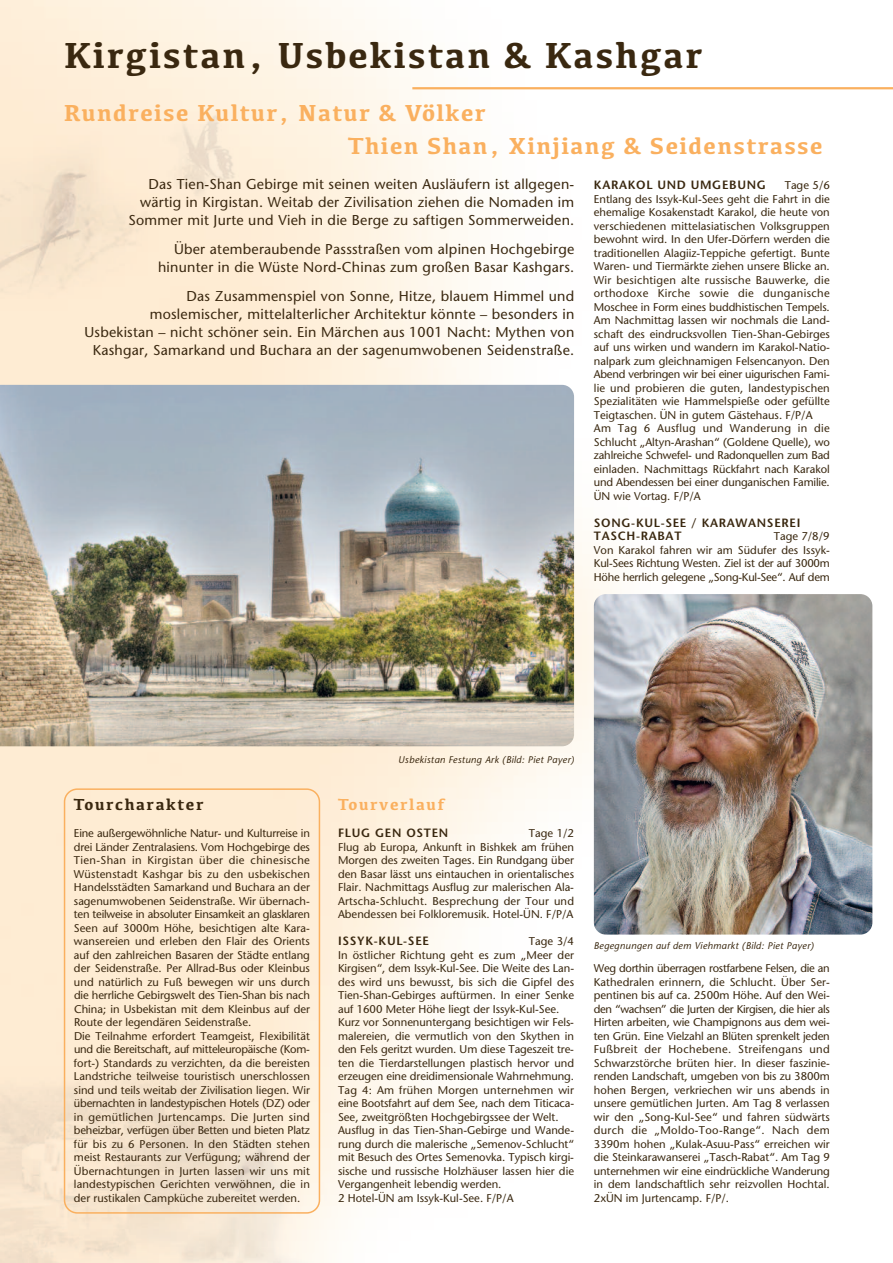
<style>
.page{position:relative;width:893px;height:1263px;background:#fff}
.page>*{position:absolute;margin:0;border:0;box-sizing:border-box;transform-origin:0 0}
.t1{font:700 37.5px "Kefa";letter-spacing:.05em;color:#3a2810}
.t2{font:700 24px/33px "Kefa";letter-spacing:.055em;color:#fab05f}
.t3{font:700 16.5px "Kefa";letter-spacing:.095em;color:#3a2810}
.t4{font:700 16.5px "Kefa";letter-spacing:.095em;color:#fab05f}
.t5{font:14.25px/18px "Stone Sans";letter-spacing:.015em;color:#3a2810;text-align:right}
.t6{font:600 12px/13.5px "Stone Sans";letter-spacing:.055em;color:#3a2810}
.t7{font:11.25px/13.5px "Stone Sans";color:#3a2810;text-align:justify}
.t8{font:italic 9.75px "Stone Sans";letter-spacing:.03em;color:#3a2810}
</style>
<div class="page">
<img style="left:0;top:0;width:748px;height:1263px">
<img style="left:594px;top:594px;width:278px;height:340px;border-radius:12px">
<hr style="left:412px;top:87px;width:481px;height:2px;background:#fab05f">
<svg style="left:64px;top:788px;width:256px;height:426px;background:#fae8d0"></svg>
<img style="left:0;top:385px;width:574px;height:361px">
<h1 class="t1" style="left:64px;top:33px;width:640px">Kirgistan, Usbekistan &amp; Kashgar</h1>
<h2 class="t2" style="left:348px;top:97px;width:476px;text-indent:-285px">Rundreise Kultur, Natur &amp; Völker<br>Thien Shan, Xinjiang &amp; Seidenstrasse</h2>
<p class="t5" style="left:128px;top:177px;width:447px">Das Tien-Shan Gebirge mit seinen weiten Ausläufern ist allgegen&shy;wärtig in Kirgistan. Weitab der Zivilisation ziehen die Nomaden im<br>Sommer mit Jurte und Vieh in die Berge zu saftigen Sommerweiden.</p>
<p class="t5" style="left:158px;top:241px;width:418px">Über atemberaubende Passstraßen vom alpinen Hochgebirge hinunter in die Wüste Nord-Chinas zum großen Basar Kashgars.</p>
<p class="t5" style="left:85px;top:288px;width:491px">Das Zusammenspiel von Sonne, Hitze, blauem Himmel und<br>moslemischer, mittelalterlicher Architektur könnte – besonders in Usbekistan – nicht schöner sein. Ein Märchen aus 1001 Nacht: Mythen von Kashgar, Samarkand und Buchara an der sagenumwobenen Seidenstraße.</p>
<p class="t6" style="left:594px;top:179px;width:174px">KARAKOL UND UMGEBUNG</p>
<p class="t7" style="left:594px;top:180px;width:237px;text-align:left;text-indent:191px">Tage 5/6<br>Entlang des Issyk-Kul-Sees geht die Fahrt in die ehemalige Kosakenstadt Karakol, die heute von verschiedenen mittelasiatischen Volksgruppen bewohnt wird. In den Ufer-Dörfern werden die traditionellen Alagiiz-Teppiche gefertigt. Bunte Waren- und Tiermärkte ziehen unsere Blicke an.<br>Wir besichtigen alte russische Bauwerke, die orthodoxe Kirche sowie die dunganische Moschee in Form eines buddhistischen Tempels.<br>Am Nachmittag lassen wir nochmals die Land&shy;schaft des eindrucksvollen Tien-Shan-Gebirges auf uns wirken und wandern im Karakol-Natio&shy;nalpark zum gleichnamigen Felsencanyon. Den Abend verbringen wir bei einer uigurischen Fami&shy;lie und probieren die guten, landestypischen Spezialitäten wie Hammelspieße oder gefüllte Teigtaschen. ÜN in gutem Gästehaus. F/P/A Am Tag 6 Ausflug und Wanderung in die Schlucht „Altyn-Arashan“ (Goldene Quelle), wo zahlreiche Schwefel- und Radonquellen zum Bad einladen. Nachmittags Rückfahrt nach Karakol und Abendessen bei einer dunganischen Familie.<br>ÜN wie Vortag. F/P/A</p>
<p class="t6" style="left:594px;top:517px;width:208px">SONG-KUL-SEE / KARAWANSEREI<br>TASCH-RABAT</p>
<p class="t7" style="left:594px;top:531px;width:237px;text-indent:180px">Tage 7/8/9<br>Von Karakol fahren wir am Südufer des Issyk-Kul-Sees Richtung Westen. Ziel ist der auf 3000m Höhe herrlich gelegene „Song-Kul-See“. Auf dem</p>
<h3 class="t3" style="left:74px;top:795px;width:131px">Tourcharakter</h3>
<p class="t7" style="left:74px;top:828px;width:238px;text-align:left">Eine außergewöhnliche Natur- und Kulturreise in drei Länder Zentralasiens. Vom Hochgebirge des Tien-Shan in Kirgistan über die chinesische Wüstenstadt Kashgar bis zu den usbekischen Handelsstädten Samarkand und Buchara an der sagenumwobenen Seidenstraße. Wir übernach&shy;ten teilweise in absoluter Einsamkeit an glasklaren Seen auf 3000m Höhe, besichtigen alte Kara&shy;wansereien und erleben den Flair des Orients auf den zahlreichen Basaren der Städte entlang der Seidenstraße. Per Allrad-Bus oder Kleinbus und natürlich zu Fuß bewegen wir uns durch die herrliche Gebirgswelt des Tien-Shan bis nach China; in Usbekistan mit dem Kleinbus auf der Route der legendären Seidenstraße.<br>Die Teilnahme erfordert Teamgeist, Flexibilität und die Bereitschaft, auf mitteleuropäische (Kom&shy;fort-) Standards zu verzichten, da die bereisten Landstriche teilweise touristisch unerschlossen sind und teils weitab der Zivilisation liegen. Wir übernachten in landestypischen Hotels (DZ) oder in gemütlichen Jurtencamps. Die Jurten sind beheizbar, verfügen über Betten und bieten Platz für bis zu 6 Personen. In den Städten stehen meist Restaurants zur Verfügung; während der Übernachtungen in Jurten lassen wir uns mit landestypischen Gerichten verwöhnen, die in der rustikalen Campküche zubereitet werden.</p>
<p class="t8" style="left:398px;top:756px;width:178px">Usbekistan Festung Ark (Bild: Piet Payer)</p>
<h3 class="t4" style="left:338px;top:795px;width:108px">Tourverlauf</h3>
<p class="t6" style="left:338px;top:827px;width:112px">FLUG GEN OSTEN</p>
<p class="t7" style="left:338px;top:828px;width:237px;text-indent:191px">Tage 1/2<br>Flug ab Europa, Ankunft in Bishkek am frühen Morgen des zweiten Tages. Ein Rundgang über den Basar lässt uns eintauchen in orientalisches Flair. Nachmittags Ausflug zur malerischen Ala-Artscha-Schlucht. Besprechung der Tour und Abendessen bei Folkloremusik. Hotel-ÜN. F/P/A</p>
<p class="t6" style="left:338px;top:935px;width:92px">ISSYK-KUL-SEE</p>
<p class="t7" style="left:338px;top:936px;width:238px;text-align:left;text-indent:191px">Tage 3/4<br>In östlicher Richtung geht es zum „Meer der Kirgisen“, dem Issyk-Kul-See. Die Weite des Lan&shy;des wird uns bewusst, bis sich die Gipfel des Tien-Shan-Gebirges auftürmen. In einer Senke auf 1600 Meter Höhe liegt der Issyk-Kul-See.<br>Kurz vor Sonnenuntergang besichtigen wir Fels&shy;malereien, die vermutlich von den Skythen in den Fels geritzt wurden. Um diese Tageszeit tre&shy;ten die Tierdarstellungen plastisch hervor und erzeugen eine dreidimensionale Wahrnehmung.<br>Tag 4: Am frühen Morgen unternehmen wir eine Bootsfahrt auf dem See, nach dem Titicaca-See, zweitgrößten Hochgebirgssee der Welt.<br>Ausflug in das Tien-Shan-Gebirge und Wande&shy;rung durch die malerische „Semenov-Schlucht“ mit Besuch des Ortes Semenovka. Typisch kirgi&shy;sische und russische Holzhäuser lassen hier die Vergangenheit lebendig werden.<br>2 Hotel-ÜN am Issyk-Kul-See. F/P/A</p>
<p class="t8" style="left:594px;top:942px;width:222px">Begegnungen auf dem Viehmarkt (Bild: Piet Payer)</p>
<p class="t7" style="left:594px;top:963px;width:237px">Weg dorthin überragen rostfarbene Felsen, die an Kathedralen erinnern, die Schlucht. Über Ser&shy;pentinen bis auf ca. 2500m Höhe. Auf den Wei&shy;den “wachsen” die Jurten der Kirgisen, die hier als Hirten arbeiten, wie Champignons aus dem wei&shy;ten Grün. Eine Vielzahl an Blüten sprenkelt jeden Fußbreit der Hochebene. Streifengans und Schwarzstörche brüten hier. In dieser faszinie&shy;renden Landschaft, umgeben von bis zu 3800m hohen Bergen, verkriechen wir uns abends in unsere gemütlichen Jurten. Am Tag 8 verlassen wir den „Song-Kul-See“ und fahren südwärts durch die „Moldo-Too-Range“. Nach dem 3390m hohen „Kulak-Asuu-Pass“ erreichen wir die Steinkarawanserei „Tasch-Rabat“. Am Tag 9 unternehmen wir eine eindrückliche Wanderung in dem landschaftlich sehr reizvollen Hochtal.<br>2xÜN im Jurtencamp. F/P/.</p>
</div>
